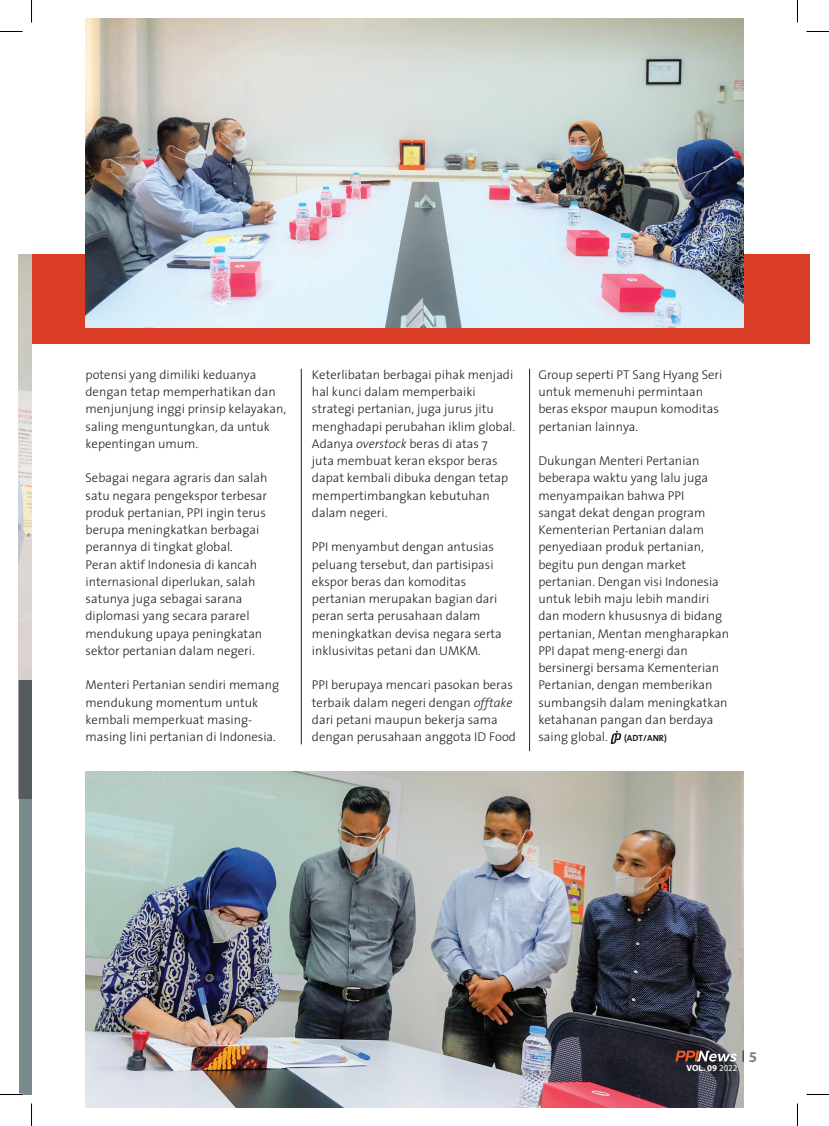
<style>
.page{position:relative;width:829px;height:1126px;background:#fff}
.page>*{position:absolute;margin:0;border:0;box-sizing:border-box;transform-origin:0 0}
.t1{font:700 15px "Myriad Pro";color:#808285}
.t2{font:12.75px/17.2px "thesanslight Plain";color:#231f20}
.t3{font:700 9px "Myriad Pro";color:#fff}
.t4{font:700 9px "The Sans";color:#231f20}
.s1{font-family:"thesanslight";font-style:italic}
.s2{font-weight:400}
</style>
<div class="page">
<div style="left:19px;top:669px;width:13px;height:425px;background:#79898c"></div>
<div style="left:19px;top:669px;width:13px;height:130px;background:#545c5e"></div>
<div style="left:32px;top:255px;width:778px;height:89px;background:#d93d26"></div>
<svg style="left:610px;top:731px;width:11px;height:13px"></svg>
<hr style="left:301px;top:369px;width:1px;height:375px;background:#231f20">
<hr style="left:529px;top:369px;width:1px;height:382px;background:#231f20">
<img style="left:19px;top:255px;width:13px;height:425px">
<img style="left:86px;top:19px;width:657px;height:308px">
<img style="left:86px;top:771px;width:657px;height:336px">
<svg style="left:675px;top:1051px;width:61px;height:11px"></svg>
<svg style="left:0;top:31px;width:22px;height:1px"></svg>
<svg style="left:806px;top:31px;width:22px;height:1px"></svg>
<svg style="left:0;top:1094px;width:22px;height:1px"></svg>
<svg style="left:806px;top:1094px;width:22px;height:1px"></svg>
<svg style="left:31px;top:0;width:1px;height:22px"></svg>
<svg style="left:31px;top:1103px;width:1px;height:23px"></svg>
<svg style="left:797px;top:0;width:1px;height:22px"></svg>
<svg style="left:797px;top:1103px;width:1px;height:23px"></svg>
<p class="t2" style="left:86px;top:366px;width:202px">potensi yang dimiliki keduanya dengan tetap memperhatikan dan menjunjung inggi prinsip kelayakan, saling menguntungkan, da untuk kepentingan umum.</p>
<p class="t2" style="left:86px;top:469px;width:183px">Sebagai negara agraris dan salah satu negara pengekspor terbesar produk pertanian, PPI ingin terus berupa meningkatkan berbagai perannya di tingkat global.<br>Peran aktif Indonesia di kancah internasional diperlukan, salah satunya juga sebagai sarana diplomasi yang secara pararel mendukung upaya peningkatan sektor pertanian dalam negeri.</p>
<p class="t2" style="left:86px;top:676px;width:195px">Menteri Pertanian sendiri memang mendukung momentum untuk kembali memperkuat masing&shy;masing lini pertanian di Indonesia.</p>
<p class="t2" style="left:312px;top:366px;width:205px">Keterlibatan berbagai pihak menjadi hal kunci dalam memperbaiki strategi pertanian, juga jurus jitu menghadapi perubahan iklim global.<br>Adanya <span class="s1">overstock</span> beras di atas 7<br>juta membuat keran ekspor beras dapat kembali dibuka dengan tetap mempertimbangkan kebutuhan dalam negeri.</p>
<p class="t2" style="left:312px;top:538px;width:191px">PPI menyambut dengan antusias peluang tersebut, dan partisipasi ekspor beras dan komoditas pertanian merupakan bagian dari peran serta perusahaan dalam meningkatkan devisa negara serta inklusivitas petani dan UMKM.</p>
<p class="t2" style="left:312px;top:676px;width:205px">PPI berupaya mencari pasokan beras terbaik dalam negeri dengan <span class="s1">offtake </span>dari petani maupun bekerja sama dengan perusahaan anggota ID Food</p>
<p class="t2" style="left:538px;top:366px;width:185px">Group seperti PT Sang Hyang Seri untuk memenuhi permintaan beras ekspor maupun komoditas pertanian lainnya.</p>
<p class="t2" style="left:538px;top:452px;width:192px">Dukungan Menteri Pertanian beberapa waktu yang lalu juga menyampaikan bahwa PPI<br>sangat dekat dengan program<br>Kementerian Pertanian dalam penyediaan produk pertanian, begitu pun dengan market pertanian. Dengan visi Indonesia untuk lebih maju lebih mandiri dan modern khususnya di bidang pertanian, Mentan mengharapkan<br>PPI dapat meng-energi dan bersinergi bersama Kementerian<br>Pertanian, dengan memberikan sumbangsih dalam meningkatkan ketahanan pangan dan berdaya saing global.</p>
<p class="t4" style="left:624px;top:730px;width:44px">(ADT/ANR)</p>
<p class="t3" style="left:686px;top:1062px;width:53px">VOL. 09 <span class="s2">2022</span></p>
<p class="t1" style="left:748px;top:1047px;width:10px">5</p>
</div>
